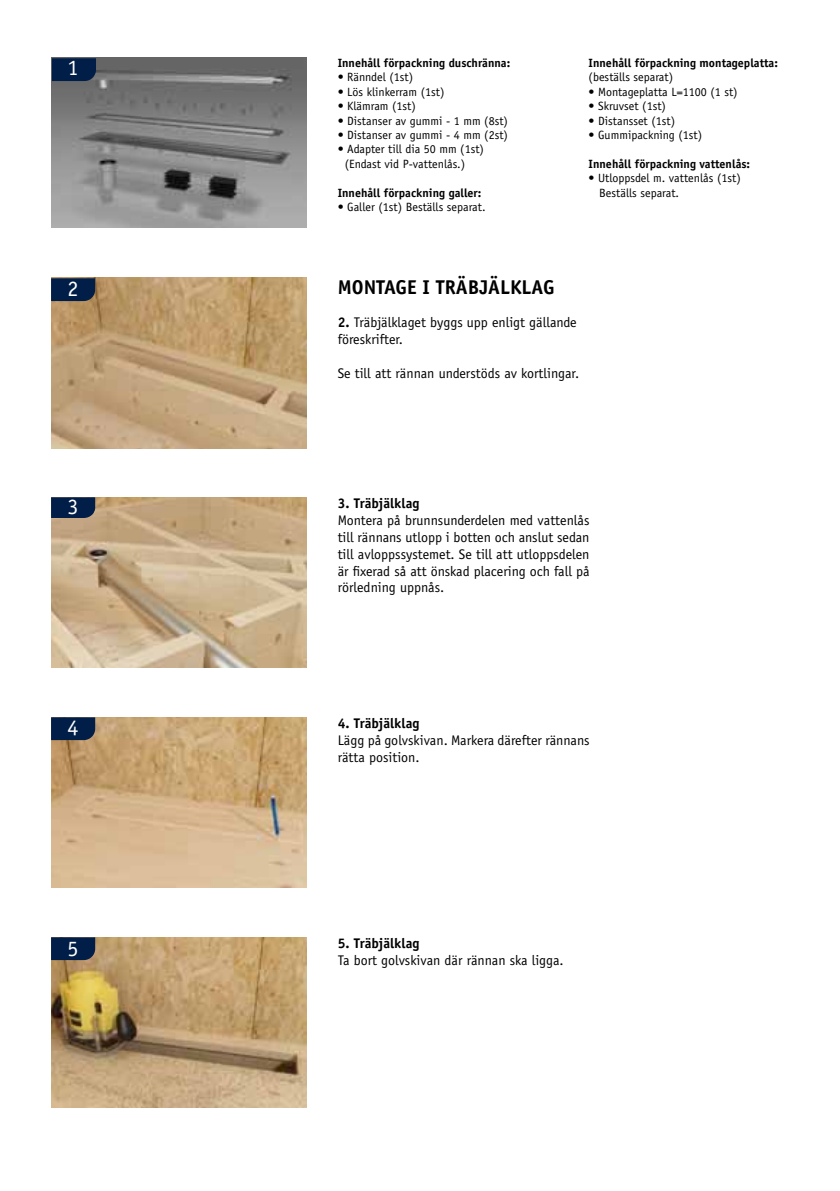
<style>
.page{position:relative;width:840px;height:1191px;background:#fff}
.page>*{position:absolute;margin:0;border:0;box-sizing:border-box;transform-origin:0 0}
.t1{font:22px "Officina Sans";color:#fff}
.t2{font:700 20px "Officina Sans";color:#000}
.t3{font:14px/16.8px "Officina Sans";color:#000}
.t4{font:700 14px "Officina Sans";color:#000}
.t5{font:12px/14.4px "Officina Sans";color:#000}
.t6{font:700 12px "Officina Sans";color:#000}
.s1{font-weight:700}
</style>
<div class="page">
<img style="left:51px;top:937px;width:255px;height:170px">
<img style="left:51px;top:278px;width:255px;height:170px">
<svg style="left:51px;top:278px;width:44px;height:23px"></svg>
<img style="left:51px;top:497px;width:255px;height:170px">
<svg style="left:51px;top:497px;width:44px;height:21px"></svg>
<img style="left:51px;top:717px;width:255px;height:170px">
<svg style="left:51px;top:717px;width:44px;height:23px"></svg>
<svg style="left:51px;top:937px;width:44px;height:23px"></svg>
<img style="left:51px;top:57px;width:255px;height:171px">
<svg style="left:52px;top:58px;width:44px;height:23px"></svg>
<h1 class="t1" style="left:68px;top:55px;width:12px">1</h1>
<p class="t6" style="left:337px;top:55px;width:174px">Innehåll förpackning duschränna:</p>
<p class="t5" style="left:337px;top:70px;width:77px">• Ränndel (1st)</p>
<p class="t5" style="left:337px;top:84px;width:108px">• Lös klinkerram (1st)</p>
<p class="t5" style="left:337px;top:99px;width:80px">• Klämram (1st)</p>
<p class="t5" style="left:337px;top:113px;width:172px">• Distanser av gummi - 1 mm (8st)</p>
<p class="t5" style="left:337px;top:128px;width:172px">• Distanser av gummi - 4 mm (2st)</p>
<p class="t5" style="left:344px;top:142px;width:141px;text-indent:-7px">• Adapter till dia 50 mm (1st) (Endast vid P-vattenlås.)</p>
<p class="t6" style="left:337px;top:185px;width:145px">Innehåll förpackning galler:</p>
<p class="t5" style="left:337px;top:200px;width:149px">• Galler (1st) Beställs separat.</p>
<p class="t6" style="left:588px;top:55px;width:191px">Innehåll förpackning montageplatta:</p>
<p class="t5" style="left:588px;top:70px;width:86px">(beställs separat)</p>
<p class="t5" style="left:588px;top:84px;width:150px">• Montageplatta L=1100 (1 st)</p>
<p class="t5" style="left:588px;top:99px;width:79px">• Skruvset (1st)</p>
<p class="t5" style="left:588px;top:113px;width:88px">• Distansset (1st)</p>
<p class="t5" style="left:588px;top:128px;width:115px">• Gummipackning (1st)</p>
<p class="t6" style="left:588px;top:156px;width:163px">Innehåll förpackning vattenlås:</p>
<p class="t5" style="left:599px;top:171px;width:143px;text-indent:-11px">• Utloppsdel m. vattenlås (1st)<br>Beställs separat.</p>
<h1 class="t1" style="left:68px;top:275px;width:12px">2</h1>
<h2 class="t2" style="left:337px;top:274px;width:58px">MONTAGE</h2>
<h2 class="t2" style="left:422px;top:274px;width:121px">I TRÄBJÄLKLAG</h2>
<p class="t3" style="left:337px;top:314px;width:240px"><span class="s1">2.</span> Träbjälklaget byggs upp enligt gällande föreskrifter.</p>
<p class="t3" style="left:337px;top:364px;width:243px">Se till att rännan understöds av kortlingar.</p>
<h1 class="t1" style="left:68px;top:493px;width:12px">3</h1>
<p class="t4" style="left:337px;top:495px;width:83px">3. Träbjälklag</p>
<p class="t3" style="left:337px;top:512px;width:253px;text-align:justify">Montera på brunnsunderdelen med vattenlås till rännans utlopp i botten och anslut sedan till avloppssystemet. Se till att utloppsdelen är fixerad så att önskad placering och fall på rörledning uppnås.</p>
<h1 class="t1" style="left:68px;top:714px;width:12px">4</h1>
<p class="t4" style="left:337px;top:715px;width:83px">4. Träbjälklag</p>
<p class="t3" style="left:337px;top:732px;width:253px">Lägg på golvskivan. Markera därefter rännans rätta position.</p>
<h1 class="t1" style="left:68px;top:935px;width:12px">5</h1>
<p class="t4" style="left:337px;top:935px;width:83px">5. Träbjälklag</p>
<p class="t3" style="left:337px;top:952px;width:227px">Ta bort golvskivan där rännan ska ligga.</p>
</div>
